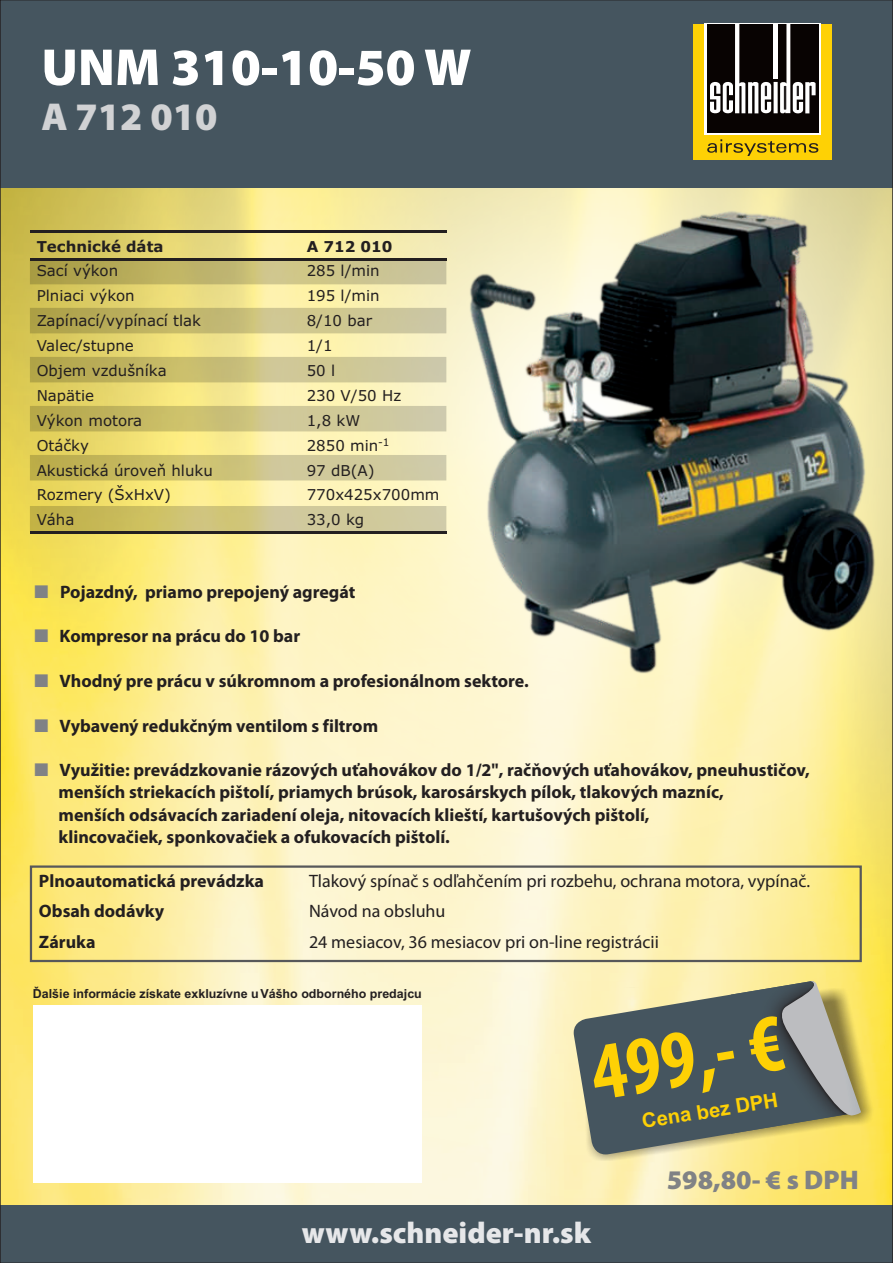
<style>
.page{position:relative;width:893px;height:1263px;background:#fff}
.page>*{position:absolute;margin:0;border:0;box-sizing:border-box;transform-origin:0 0}
.t1{font:700 condensed 82.35px "Myriad Pro";color:#fed105}
.t2{font:700 52.5px "Myriad Pro";color:#fff}
.t3{font:700 39px "Myriad Pro";color:#d1d2d4}
.t4{font:700 30px "Myriad Pro";color:#e6e7e9}
.t5{font:700 27px "Myriad Pro";color:#808285}
.t6{font:700 20.25px "Arial";color:#fed105}
.t7{font:700 18px/22.4px "Myriad Pro";color:#231f20}
.t8{font:18px "Myriad Pro";color:#231f20}
.t9{font:16.5px "Adobe Myungjo Std";color:#808285}
.t10{font:15px "Verdana";color:#231f20}
.t11{font:700 15px "Verdana";color:#231f20}
.t12{font:700 12.45px "Arial";color:#231f20}
.t13{font:10.5px "Verdana";color:#231f20}
</style>
<div class="page">
<img style="left:2px;top:188px;width:889px;height:1017px">
<svg style="left:30px;top:260px;width:416px;height:271px;background:#dacf85"></svg>
<div style="left:30px;top:865px;width:832px;height:97px;border:2px solid #57585a"></div>
<div style="left:0;top:1205px;width:893px;height:58px;background:#45555f"></div>
<div style="left:0;top:0;width:893px;height:188px;background:#45555f"></div>
<div style="left:693px;top:24px;width:139px;height:136px;background:#fed105"></div>
<svg style="left:704px;top:24px;width:117px;height:111px"></svg>
<div style="left:707px;top:24px;width:111px;height:108px;background:#080302"></div>
<svg style="left:774px;top:82px;width:4px;height:31px"></svg>
<svg style="left:780px;top:24px;width:36px;height:90px"></svg>
<hr style="left:774px;top:24px;width:4px;height:55px;background:#fff">
<svg style="left:710px;top:24px;width:61px;height:90px"></svg>
<svg style="left:707px;top:139px;width:111px;height:17px"></svg>
<hr style="left:30px;top:231px;width:416px;height:2px;background:#231f20">
<hr style="left:30px;top:258px;width:416px;height:2px;background:#231f20">
<hr style="left:30px;top:531px;width:416px;height:3px;background:#231f20">
<svg style="left:566px;top:987px;width:327px;height:174px;background:#f9e56c"></svg>
<svg style="left:574px;top:981px;width:285px;height:173px;background:#7c8373"></svg>
<img style="left:731px;top:994px;width:4px;height:140px">
<img style="left:735px;top:981px;width:124px;height:152px">
<svg style="left:775px;top:981px;width:86px;height:137px;background:#90907b"></svg>
<img style="left:469px;top:210px;width:407px;height:463px">
<div style="left:34px;top:1005px;width:388px;height:177px;background:#fff"></div>
<h2 class="t2" style="left:41px;top:46px;width:432px">UNM 310-10-50 W</h2>
<h3 class="t3" style="left:41px;top:101px;width:178px">A 712 010</h3>
<p class="t11" style="left:37px;top:240px;width:128px">Technické dáta</p>
<p class="t11" style="left:307px;top:240px;width:87px">A 712 010</p>
<p class="t10" style="left:37px;top:265px;width:83px">Sací výkon</p>
<p class="t10" style="left:307px;top:265px;width:75px">285 l/min</p>
<p class="t10" style="left:37px;top:290px;width:100px">Plniaci výkon</p>
<p class="t10" style="left:307px;top:290px;width:75px">195 l/min</p>
<p class="t10" style="left:37px;top:315px;width:166px">Zapínací/vypínací tlak</p>
<p class="t10" style="left:307px;top:315px;width:67px">8/10 bar</p>
<p class="t10" style="left:37px;top:340px;width:99px">Valec/stupne</p>
<p class="t10" style="left:307px;top:340px;width:27px">1/1</p>
<p class="t10" style="left:37px;top:364px;width:132px">Objem vzdušníka</p>
<p class="t10" style="left:307px;top:364px;width:30px">50 l</p>
<p class="t10" style="left:37px;top:389px;width:59px">Napätie</p>
<p class="t10" style="left:307px;top:389px;width:96px">230 V/50 Hz</p>
<p class="t10" style="left:37px;top:414px;width:107px">Výkon motora</p>
<p class="t10" style="left:307px;top:414px;width:55px">1,8 kW</p>
<p class="t10" style="left:37px;top:439px;width:54px">Otáčky</p>
<p class="t13" style="left:378px;top:438px;width:13px">-1</p>
<p class="t10" style="left:307px;top:439px;width:73px">2850 min</p>
<p class="t10" style="left:37px;top:464px;width:178px">Akustická úroveň hluku</p>
<p class="t10" style="left:307px;top:464px;width:69px">97 dB(A)</p>
<p class="t10" style="left:37px;top:489px;width:136px">Rozmery (ŠxHxV)</p>
<p class="t10" style="left:307px;top:489px;width:134px">770x425x700mm</p>
<p class="t10" style="left:37px;top:514px;width:39px">Váha</p>
<p class="t10" style="left:307px;top:514px;width:59px">33,0 kg</p>
<p class="t9" style="left:33px;top:583px;width:18px">■</p>
<p class="t9" style="left:33px;top:628px;width:18px">■</p>
<p class="t9" style="left:33px;top:672px;width:18px">■</p>
<p class="t9" style="left:33px;top:717px;width:18px">■</p>
<p class="t9" style="left:33px;top:762px;width:18px">■</p>
<p class="t7" style="left:60px;top:582px;width:297px">Pojazdný, priamo prepojený agregát</p>
<p class="t7" style="left:60px;top:627px;width:242px">Kompresor na prácu do 10 bar</p>
<p class="t7" style="left:60px;top:671px;width:471px">Vhodný pre prácu v súkromnom a profesionálnom sektore.</p>
<p class="t7" style="left:60px;top:716px;width:320px">Vybavený redukčným ventilom s filtrom</p>
<p class="t7" style="left:59px;top:760px;width:753px">Využitie: prevádzkovanie rázových uťahovákov do 1/2", račňových uťahovákov, pneuhustičov, menších striekacích pištolí, priamych brúsok, karosárskych pílok, tlakových mazníc,<br>menších odsávacích zariadení oleja, nitovacích klieští, kartušových pištolí,<br>klincovačiek, sponkovačiek a ofukovacích pištolí.</p>
<p class="t7" style="left:39px;top:872px;width:227px">Plnoautomatická prevádzka</p>
<p class="t8" style="left:309px;top:874px;width:503px">Tlakový spínač s odľahčením pri rozbehu, ochrana motora, vypínač.</p>
<p class="t7" style="left:39px;top:902px;width:127px">Obsah dodávky</p>
<p class="t8" style="left:309px;top:904px;width:138px">Návod na obsluhu</p>
<p class="t7" style="left:39px;top:932px;width:58px">Záruka</p>
<p class="t8" style="left:309px;top:934px;width:351px">24 mesiacov, 36 mesiacov pri on-line registrácii</p>
<p class="t12" style="left:33px;top:989px;width:390px">Ďalšie informácie získate exkluzívne uVášho odborného predajcu</p>
<h1 class="t1" style="left:586px;top:1039px;width:195px;rotate:-9deg">499,- €</h1>
<p class="t6" style="left:641px;top:1113px;width:139px;rotate:-9deg">Cena bez DPH</p>
<h3 class="t5" style="left:667px;top:1168px;width:193px">598,80- € s DPH</h3>
<h3 class="t4" style="left:302px;top:1221px;width:291px">www.schneider-nr.sk</h3>
</div>
